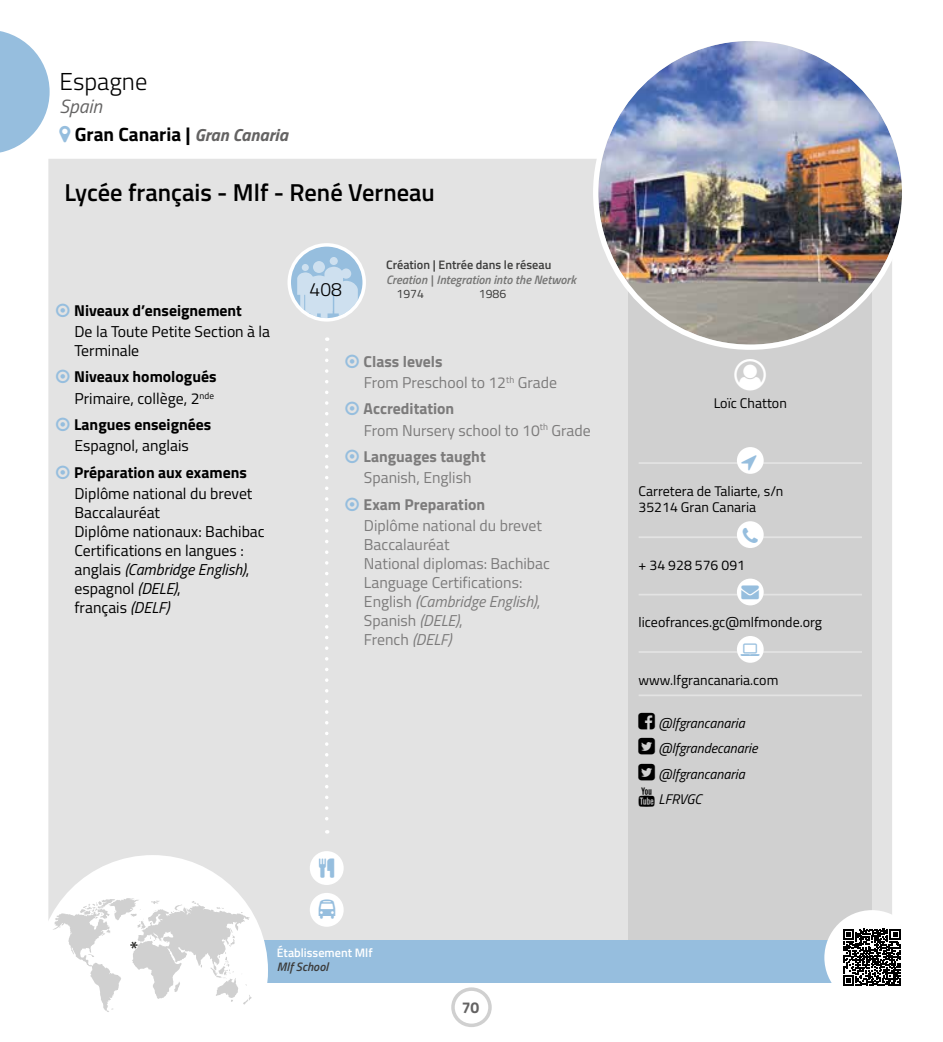
<style>
.page{position:relative;width:943px;height:1042px;background:#fff}
.page>*{position:absolute;margin:0;border:0;box-sizing:border-box;transform-origin:0 0}
.t1{font:600 24.5px "Titillium";color:#000}
.t2{font:300 24.5px "Titillium";color:#000}
.t3{font:700 19.25px "Titillium";color:#000}
.t4{font:italic 19.25px "Titillium";color:#646363}
.t5{font:300 19.25px "Titillium";color:#000}
.t6{font:15.75px/18.9px "Titillium";color:#000}
.t7{font:15.75px/18.9px "Titillium";color:#7c7b7b}
.t8{font:700 15.75px "Titillium";color:#000}
.t9{font:700 15.75px "Titillium";color:#7c7b7b}
.t10{font:700 15.75px "Titillium";color:#646363}
.t11{font:14px/16.8px "Titillium";color:#000}
.t12{font:italic 14px/25.6px "Titillium";color:#000}
.t13{font:italic 600 12.25px "Titillium";color:#767675}
.t14{font:600 12.25px "Titillium";color:#3c3c3b}
.t15{font:600 12.25px "Titillium";color:#fff}
.t16{font:italic 600 12.25px "Titillium";color:#3c3c3b}
.t17{font:12.25px "Titillium";color:#3c3c3b}
.s1{font-style:italic;font-size:17.5px;color:#646363}
.s2{font-weight:700}
.s3{font-style:italic}
</style>
<div class="page">
<div style="left:48px;top:159px;width:844px;height:781px;background:#e3e3e3"></div>
<div style="left:628px;top:222px;width:243px;height:722px;background:#d0d0d0"></div>
<div style="left:74px;top:940px;width:797px;height:43px;background:#96bede"></div>
<svg style="left:0;top:31px;width:50px;height:122px"></svg>
<svg style="left:48px;top:855px;width:220px;height:143px"></svg>
<div style="left:824px;top:910px;width:95px;height:95px;background:#fff;border-radius:50%"></div>
<img style="left:598px;top:41px;width:304px;height:304px;border-radius:152px">
<svg style="left:53px;top:898px;width:198px;height:114px"></svg>
<svg style="left:289px;top:245px;width:75px;height:75px"></svg>
<svg style="left:297px;top:257px;width:61px;height:61px;background:#c3d9eb"></svg>
<div style="left:287px;top:243px;width:79px;height:79px;border:4px solid #fff;border-radius:50%"></div>
<svg style="left:325px;top:350px;width:3px;height:483px"></svg>
<div style="left:310px;top:851px;width:34px;height:34px;background:#fff;border-radius:50%"></div>
<div style="left:451px;top:987px;width:40px;height:40px;border:4px solid #d0d0d0;border-radius:50%"></div>
<div style="left:310px;top:893px;width:34px;height:34px;background:#fff;border-radius:50%"></div>
<svg style="left:843px;top:929px;width:57px;height:57px"></svg>
<hr style="left:638px;top:462px;width:224px;height:2px;background:#e3e3e3">
<hr style="left:638px;top:536px;width:224px;height:2px;background:#e3e3e3">
<hr style="left:638px;top:594px;width:224px;height:1px;background:#e3e3e3">
<hr style="left:638px;top:651px;width:224px;height:2px;background:#e3e3e3">
<hr style="left:638px;top:694px;width:224px;height:2px;background:#e3e3e3">
<div style="left:737px;top:447px;width:26px;height:27px;background:#fff;border-radius:50%"></div>
<div style="left:737px;top:521px;width:26px;height:27px;background:#fff;border-radius:50%"></div>
<div style="left:737px;top:578px;width:26px;height:27px;background:#fff;border-radius:50%"></div>
<div style="left:737px;top:636px;width:26px;height:27px;background:#fff;border-radius:50%"></div>
<svg style="left:345px;top:354px;width:14px;height:14px"></svg>
<svg style="left:345px;top:402px;width:14px;height:13px"></svg>
<svg style="left:345px;top:450px;width:14px;height:13px"></svg>
<svg style="left:345px;top:497px;width:14px;height:14px"></svg>
<svg style="left:56px;top:303px;width:14px;height:14px"></svg>
<svg style="left:56px;top:370px;width:14px;height:13px"></svg>
<svg style="left:56px;top:418px;width:14px;height:13px"></svg>
<svg style="left:56px;top:465px;width:14px;height:14px"></svg>
<h1 class="t2" style="left:60px;top:63px;width:89px">Espagne</h1>
<p class="t4" style="left:60px;top:92px;width:44px">Spain</p>
<p class="t3" style="left:75px;top:119px;width:215px">Gran Canaria | <span class="s1">Gran Canaria</span></p>
<h1 class="t1" style="left:64px;top:174px;width:372px">Lycée français - Mlf - René Verneau</h1>
<p class="t8" style="left:74px;top:298px;width:169px">Niveaux d’enseignement</p>
<p class="t6" style="left:74px;top:321px;width:197px">De la Toute Petite Section à la<br>Terminale</p>
<p class="t6" style="left:74px;top:365px;width:144px;line-height:21.3px"><span class="s2">Niveaux homologués<br></span>Primaire, collège, 2<sup>nde</sup></p>
<p class="t8" style="left:74px;top:412px;width:139px">Langues enseignées</p>
<p class="t6" style="left:74px;top:436px;width:116px">Espagnol, anglais</p>
<p class="t8" style="left:74px;top:460px;width:174px">Préparation aux examens</p>
<p class="t6" style="left:74px;top:483px;width:192px">Diplôme national du brevet<br>Baccalauréat<br>Diplôme nationaux: Bachibac<br>Certifications en langues : anglais <span class="s3">(Cambridge English)</span>, espagnol <span class="s3">(DELE)</span>,<br>français <span class="s3">(DELF)</span></p>
<p class="t5" style="left:309px;top:275px;width:34px">408</p>
<p class="t14" style="left:386px;top:255px;width:167px">Création | Entrée dans le réseau</p>
<p class="t13" style="left:386px;top:270px;width:191px">Creation | Integration into the Network</p>
<p class="t17" style="left:396px;top:285px;width:29px">1974</p>
<p class="t17" style="left:479px;top:285px;width:29px">1986</p>
<p class="t7" style="left:363px;top:350px;width:195px;line-height:21.3px"><span class="s2">Class levels<br></span>From Preschool to 12<sup>th</sup> Grade</p>
<p class="t7" style="left:363px;top:397px;width:229px;line-height:21.3px"><span class="s2">Accreditation<br></span>From Nursery school to 10<sup>th</sup> Grade</p>
<p class="t9" style="left:363px;top:444px;width:124px">Languages taught</p>
<p class="t7" style="left:364px;top:468px;width:109px">Spanish, English</p>
<p class="t9" style="left:363px;top:492px;width:123px">Exam Preparation</p>
<p class="t7" style="left:364px;top:515px;width:187px">Diplôme national du brevet<br>Baccalauréat<br>National diplomas: Bachibac<br>Language Certifications:<br>English <span class="s3">(Cambridge English)</span>,<br>Spanish <span class="s3">(DELE)</span>,<br>French <span class="s3">(DELF)</span></p>
<p class="t11" style="left:713px;top:394px;width:75px">Loïc Chatton</p>
<p class="t11" style="left:638px;top:482px;width:146px">Carretera de Taliarte, s/n<br>35214 Gran Canaria</p>
<p class="t11" style="left:638px;top:556px;width:108px">+ 34 928 576 091</p>
<p class="t11" style="left:638px;top:613px;width:185px">liceofrances.gc@mlfmonde.org</p>
<p class="t11" style="left:638px;top:670px;width:141px">www.lfgrancanaria.com</p>
<p class="t12" style="left:658px;top:709px;width:100px">@lfgrancanaria @lfgrandecanarie @lfgrancanaria<br>LFRVGC</p>
<p class="t15" style="left:277px;top:943px;width:97px">Établissement Mlf</p>
<p class="t16" style="left:277px;top:958px;width:53px">Mlf School</p>
<p class="t10" style="left:461px;top:995px;width:19px">70</p>
</div>
